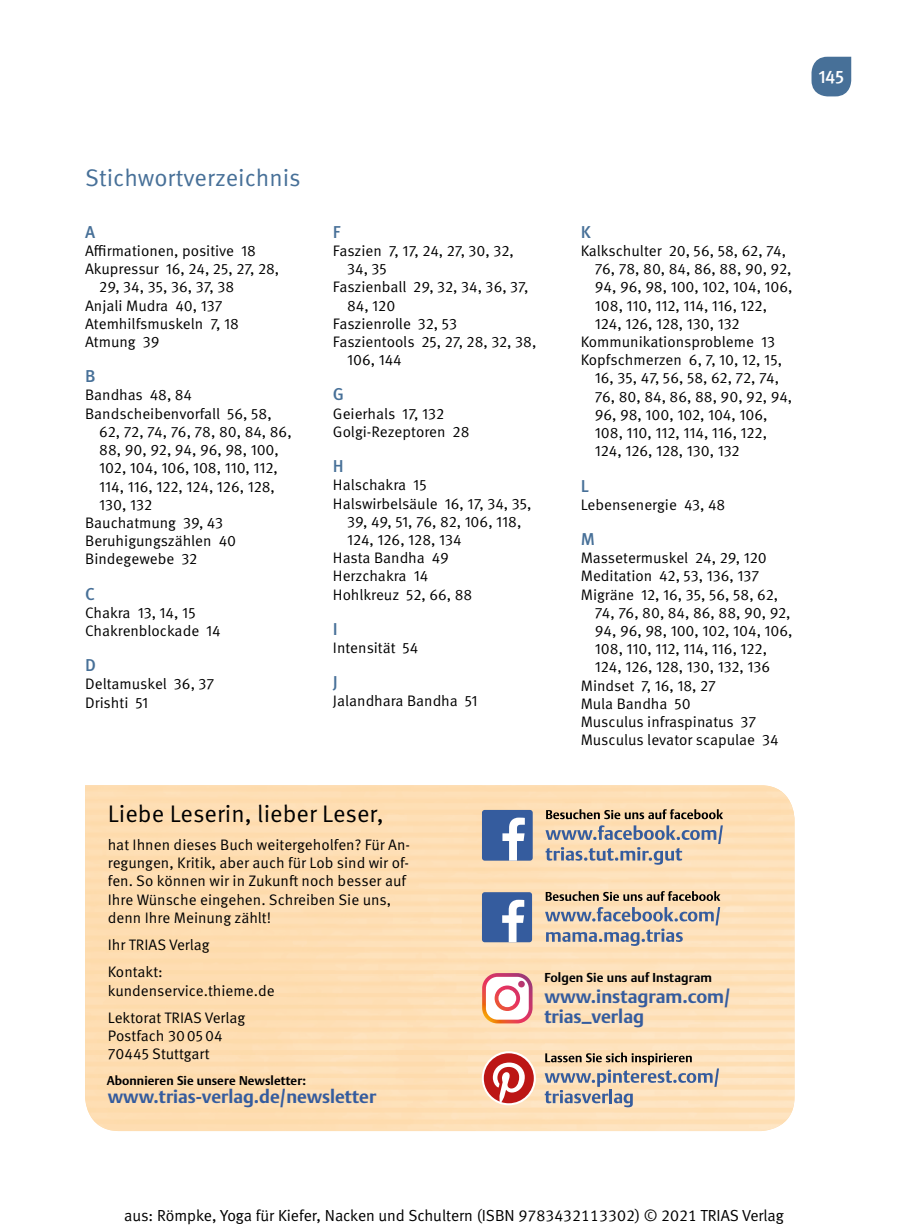
<style>
.page{position:relative;width:908px;height:1231px;background:#fff}
.page>*{position:absolute;margin:0;border:0;box-sizing:border-box;transform-origin:0 0}
.t1{font:24px "Meta Pro Norm";color:#000}
.t2{font:24px "Meta Pro Norm";color:#477098}
.t3{font:700 18.4px/20.8px "Thieme Argo 2011";color:#355c9e}
.t4{font:700 18.2px "Thieme Argo 2011";color:#355c9e}
.t5{font:500 18.2px "Meta Pro";color:#fff}
.t6{font:500 17.2px "Meta Pro";color:#477098}
.t7{font:16px "Meta Normal LF";color:#000}
.t8{font:15.2px/18.2px "Meta Pro Norm";color:#000}
.t9{font:700 12.6px "Thieme Argo 2011";letter-spacing:.005em;color:#000}
.t10{font:700 12.4px "Thieme Argo 2011";letter-spacing:.005em;color:#000}
</style>
<div class="page">
<svg style="left:107px;top:785px;width:687px;height:343px;background:#fddeb4"></svg>
<img style="left:106px;top:1127px;width:669px;height:3px">
<svg style="left:545px;top:891px;width:175px;height:9px;background:#a79479"></svg>
<svg style="left:545px;top:906px;width:174px;height:39px;background:#cec1b3"></svg>
<div style="left:481px;top:892px;width:51px;height:50px;background:#355c9e;border-radius:3px"></div>
<svg style="left:502px;top:899px;width:22px;height:43px"></svg>
<svg style="left:546px;top:809px;width:176px;height:10px;background:#a38e73"></svg>
<svg style="left:545px;top:825px;width:177px;height:39px;background:#cec0b1"></svg>
<div style="left:481px;top:809px;width:51px;height:51px;background:#355c9e;border-radius:3px"></div>
<svg style="left:502px;top:817px;width:22px;height:43px"></svg>
<svg style="left:481px;top:1051px;width:54px;height:54px"></svg>
<svg style="left:483px;top:1053px;width:50px;height:50px"></svg>
<svg style="left:544px;top:1052px;width:174px;height:55px;background:#d2c1ac"></svg>
<svg style="left:482px;top:972px;width:50px;height:51px"></svg>
<svg style="left:811px;top:57px;width:39px;height:39px;background:#587da1"></svg>
<p class="t5" style="left:818px;top:62px;width:27px">145</p>
<h1 class="t2" style="left:85px;top:159px;width:217px">Stichwortverzeichnis</h1>
<p class="t6" style="left:85px;top:218px;width:12px">A</p>
<p class="t8" style="left:85px;top:240px;width:172px">Affirmationen, positive 18</p>
<p class="t8" style="left:85px;top:259px;width:196px">Akupressur 16, 24, 25, 27, 28,</p>
<p class="t8" style="left:99px;top:277px;width:136px">29, 34, 35, 36, 37, 38</p>
<p class="t8" style="left:85px;top:295px;width:139px">Anjali Mudra 40, 137</p>
<p class="t8" style="left:85px;top:313px;width:155px">Atemhilfsmuskeln 7, 18</p>
<p class="t8" style="left:85px;top:331px;width:76px">Atmung 39</p>
<p class="t6" style="left:85px;top:363px;width:12px">B</p>
<p class="t8" style="left:85px;top:385px;width:108px">Bandhas 48, 84</p>
<p class="t8" style="left:85px;top:403px;width:188px">Bandscheibenvorfall 56, 58,</p>
<p class="t8" style="left:99px;top:421px;width:194px">62, 72, 74, 76, 78, 80, 84, 86,</p>
<p class="t8" style="left:99px;top:439px;width:181px">88, 90, 92, 94, 96, 98, 100,</p>
<p class="t8" style="left:99px;top:458px;width:180px">102, 104, 106, 108, 110, 112,</p>
<p class="t8" style="left:99px;top:476px;width:177px">114, 116, 122, 124, 126, 128,</p>
<p class="t8" style="left:99px;top:494px;width:54px">130, 132</p>
<p class="t8" style="left:85px;top:512px;width:139px">Bauchatmung 39, 43</p>
<p class="t8" style="left:85px;top:530px;width:152px">Beruhigungszählen 40</p>
<p class="t8" style="left:85px;top:549px;width:114px">Bindegewebe 32</p>
<p class="t6" style="left:85px;top:580px;width:11px">C</p>
<p class="t8" style="left:85px;top:602px;width:137px">Chakra 13, 14, 15<br>Chakrenblockade 14</p>
<p class="t6" style="left:85px;top:652px;width:12px">D</p>
<p class="t8" style="left:85px;top:674px;width:131px">Deltamuskel 36, 37<br>Drishti 51</p>
<p class="t6" style="left:333px;top:218px;width:9px">F</p>
<p class="t8" style="left:333px;top:240px;width:182px">Faszien 7, 17, 24, 27, 30, 32,</p>
<p class="t8" style="left:347px;top:259px;width:41px">34, 35</p>
<p class="t8" style="left:333px;top:277px;width:197px">Faszienball 29, 32, 34, 36, 37,</p>
<p class="t8" style="left:347px;top:295px;width:50px">84, 120</p>
<p class="t8" style="left:333px;top:313px;width:126px">Faszienrolle 32, 53</p>
<p class="t8" style="left:333px;top:331px;width:205px">Faszientools 25, 27, 28, 32, 38,</p>
<p class="t8" style="left:347px;top:350px;width:56px">106, 144</p>
<p class="t6" style="left:333px;top:381px;width:13px">G</p>
<p class="t8" style="left:333px;top:403px;width:138px">Geierhals 17, 132<br>Golgi-Rezeptoren 28</p>
<p class="t6" style="left:333px;top:453px;width:12px">H</p>
<p class="t8" style="left:333px;top:475px;width:95px">Halschakra 15</p>
<p class="t8" style="left:333px;top:493px;width:200px">Halswirbelsäule 16, 17, 34, 35,</p>
<p class="t8" style="left:347px;top:511px;width:176px">39, 49, 51, 76, 82, 106, 118,</p>
<p class="t8" style="left:347px;top:529px;width:116px">124, 126, 128, 134</p>
<p class="t8" style="left:333px;top:547px;width:117px">Hasta Bandha 49</p>
<p class="t8" style="left:333px;top:566px;width:97px">Herzchakra 14</p>
<p class="t8" style="left:333px;top:584px;width:141px">Hohlkreuz 52, 66, 88</p>
<p class="t6" style="left:333px;top:615px;width:6px">I</p>
<p class="t8" style="left:333px;top:637px;width:87px">Intensität 54</p>
<p class="t6" style="left:333px;top:669px;width:7px">J</p>
<p class="t8" style="left:333px;top:691px;width:146px">Jalandhara Bandha 51</p>
<p class="t6" style="left:580px;top:218px;width:11px">K</p>
<p class="t8" style="left:580px;top:240px;width:207px">Kalkschulter 20, 56, 58, 62, 74,</p>
<p class="t8" style="left:594px;top:259px;width:198px">76, 78, 80, 84, 86, 88, 90, 92,</p>
<p class="t8" style="left:594px;top:277px;width:199px">94, 96, 98, 100, 102, 104, 106,</p>
<p class="t8" style="left:594px;top:295px;width:174px">108, 110, 112, 114, 116, 122,</p>
<p class="t8" style="left:594px;top:313px;width:146px">124, 126, 128, 130, 132</p>
<p class="t8" style="left:580px;top:331px;width:196px">Kommunikationsprobleme 13</p>
<p class="t8" style="left:580px;top:350px;width:203px">Kopfschmerzen 6, 7, 10, 12, 15,</p>
<p class="t8" style="left:594px;top:368px;width:185px">16, 35, 47, 56, 58, 62, 72, 74,</p>
<p class="t8" style="left:594px;top:386px;width:199px">76, 80, 84, 86, 88, 90, 92, 94,</p>
<p class="t8" style="left:594px;top:404px;width:174px">96, 98, 100, 102, 104, 106,</p>
<p class="t8" style="left:594px;top:422px;width:174px">108, 110, 112, 114, 116, 122,</p>
<p class="t8" style="left:594px;top:441px;width:146px">124, 126, 128, 130, 132</p>
<p class="t6" style="left:580px;top:472px;width:10px">L</p>
<p class="t8" style="left:580px;top:494px;width:146px">Lebensenergie 43, 48</p>
<p class="t6" style="left:580px;top:525px;width:16px">M</p>
<p class="t8" style="left:580px;top:548px;width:187px">Massetermuskel 24, 29, 120</p>
<p class="t8" style="left:580px;top:566px;width:180px">Meditation 42, 53, 136, 137</p>
<p class="t8" style="left:580px;top:584px;width:199px">Migräne 12, 16, 35, 56, 58, 62,</p>
<p class="t8" style="left:594px;top:602px;width:197px">74, 76, 80, 84, 86, 88, 90, 92,</p>
<p class="t8" style="left:594px;top:620px;width:199px">94, 96, 98, 100, 102, 104, 106,</p>
<p class="t8" style="left:594px;top:638px;width:174px">108, 110, 112, 114, 116, 122,</p>
<p class="t8" style="left:594px;top:657px;width:177px">124, 126, 128, 130, 132, 136</p>
<p class="t8" style="left:580px;top:675px;width:137px">Mindset 7, 16, 18, 27</p>
<p class="t8" style="left:580px;top:693px;width:112px">Mula Bandha 50</p>
<p class="t8" style="left:580px;top:711px;width:177px">Musculus infraspinatus 37</p>
<p class="t8" style="left:580px;top:729px;width:199px">Musculus levator scapulae 34</p>
<h1 class="t1" style="left:108px;top:795px;width:277px">Liebe Leserin, lieber Leser,</h1>
<p class="t8" style="left:108px;top:834px;width:304px">hat Ihnen dieses Buch weitergeholfen? Für An&shy;regungen, Kritik, aber auch für Lob sind wir of&shy;fen. So können wir in Zukunft noch besser auf Ihre Wünsche eingehen. Schreiben Sie uns, denn Ihre Meinung zählt!</p>
<p class="t8" style="left:108px;top:930px;width:103px;line-height:27.2px">Ihr TRIAS Verlag<br>Kontakt:</p>
<p class="t8" style="left:108px;top:975px;width:168px;line-height:27.2px">kundenservice.thieme.de<br>Lektorat TRIAS Verlag</p>
<p class="t8" style="left:108px;top:1025px;width:116px">Postfach 300504<br>70445 Stuttgart</p>
<p class="t10" style="left:107px;top:1072px;width:201px">Abonnieren Sie unsere Newsletter:</p>
<p class="t4" style="left:108px;top:1084px;width:270px">www.trias-verlag.de/newsletter</p>
<p class="t9" style="left:544px;top:968px;width:169px">Folgen Sie uns auf Instagram</p>
<p class="t3" style="left:544px;top:985px;width:188px">www.instagram.com/ trias_verlag</p>
<p class="t7" style="left:124px;top:1205px;width:661px">aus: Römpke, Yoga für Kiefer, Nacken und Schultern (ISBN 9783432113302) © 2021 TRIAS Verlag</p>
</div>
